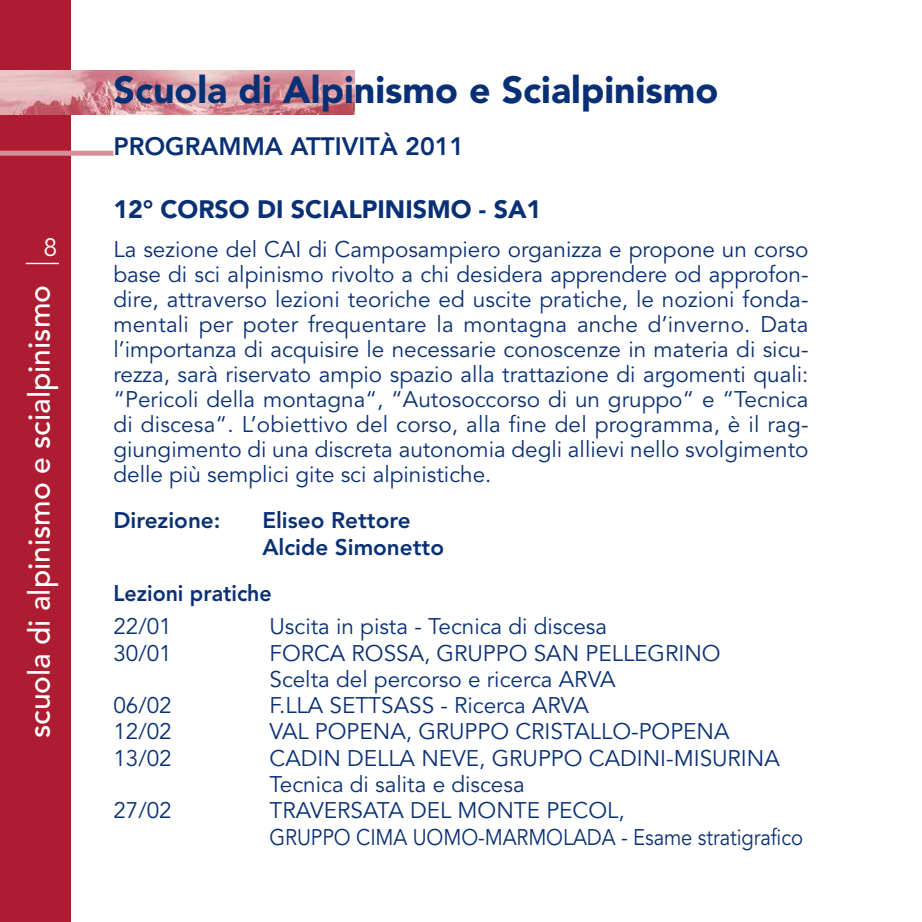
<style>
.page{position:relative;width:922px;height:922px;background:#fff}
.page>*{position:absolute;margin:0;border:0;box-sizing:border-box;transform-origin:0 0}
.t1{font:900 37.5px "Avenir";color:#093075}
.t2{font:500 30px "Avenir";color:#fff}
.t3{font:900 25px "Avenir";color:#093075}
.t4{font:800 25px "Avenir";color:#093075}
.t5{font:25px "Avenir";color:#fff}
.t6{font:22.5px/25px "Avenir";color:#093075}
.t7{font:800 22.5px/26.2px "Avenir";color:#093075}
.t8{font:800 22.5px "Avenir";color:#093075;scale:.95 1}
</style>
<div class="page">
<div style="left:0;top:0;width:71px;height:921px;background:#ae1c32"></div>
<hr style="left:26px;top:263px;width:33px;height:1px;background:#fff">
<img style="left:0;top:71px;width:354px;height:43px">
<div style="left:0;top:151px;width:113px;height:5px;background:#d68e99"></div>
<p class="t5" style="left:44px;top:237px;width:15px">8</p>
<h2 class="t2" style="left:27px;top:738px;width:454px;rotate:-90deg">scuola di alpinismo e scialpinismo</h2>
<h1 class="t1" style="left:113px;top:74px;width:606px">Scuola di Alpinismo e Scialpinismo</h1>
<p class="t4" style="left:113px;top:136px;width:352px">PROGRAMMA ATTIVITÀ 2011</p>
<p class="t3" style="left:113px;top:199px;width:429px">12° CORSO DI SCIALPINISMO - SA1</p>
<p class="t6" style="left:113px;top:238px;width:696px;text-align:justify">La sezione del CAI di Camposampiero organizza e propone un corso base di sci alpinismo rivolto a chi desidera apprendere od approfon&shy;dire, attraverso lezioni teoriche ed uscite pratiche, le nozioni fonda&shy;mentali per poter frequentare la montagna anche d’inverno. Data l’importanza di acquisire le necessarie conoscenze in materia di sicu&shy;rezza, sarà riservato ampio spazio alla trattazione di argomenti quali: “Pericoli della montagna“, “Autosoccorso di un gruppo“ e “Tecnica di discesa“. L’obiettivo del corso, alla fine del programma, è il rag&shy;giungimento di una discreta autonomia degli allievi nello svolgimento delle più semplici gite sci alpinistiche.</p>
<p class="t7" style="left:113px;top:509px;width:109px">Direzione:</p>
<p class="t7" style="left:262px;top:509px;width:183px">Eliseo Rettore<br>Alcide Simonetto</p>
<p class="t8" style="left:113px;top:584px;width:168px">Lezioni pratiche</p>
<p class="t6" style="left:113px;top:615px;width:60px">22/01</p>
<p class="t6" style="left:269px;top:615px;width:339px">Uscita in pista - Tecnica di discesa</p>
<p class="t6" style="left:113px;top:642px;width:60px">30/01</p>
<p class="t6" style="left:269px;top:641px;width:452px;line-height:26.2px">FORCA ROSSA, GRUPPO SAN PELLEGRINO<br>Scelta del percorso e ricerca ARVA</p>
<p class="t6" style="left:113px;top:694px;width:60px">06/02</p>
<p class="t6" style="left:269px;top:694px;width:321px">F.LLA SETTSASS - Ricerca ARVA</p>
<p class="t6" style="left:113px;top:720px;width:60px">12/02</p>
<p class="t6" style="left:269px;top:720px;width:461px">VAL POPENA, GRUPPO CRISTALLO-POPENA</p>
<p class="t6" style="left:113px;top:747px;width:60px">13/02</p>
<p class="t6" style="left:269px;top:746px;width:511px;line-height:26.2px">CADIN DELLA NEVE, GRUPPO CADINI-MISURINA<br>Tecnica di salita e discesa</p>
<p class="t6" style="left:113px;top:799px;width:60px">27/02</p>
<p class="t6" style="left:269px;top:799px;width:535px;line-height:26.2px">TRAVERSATA DEL MONTE PECOL,<br>GRUPPO CIMA UOMO-MARMOLADA - Esame stratigrafico</p>
</div>
